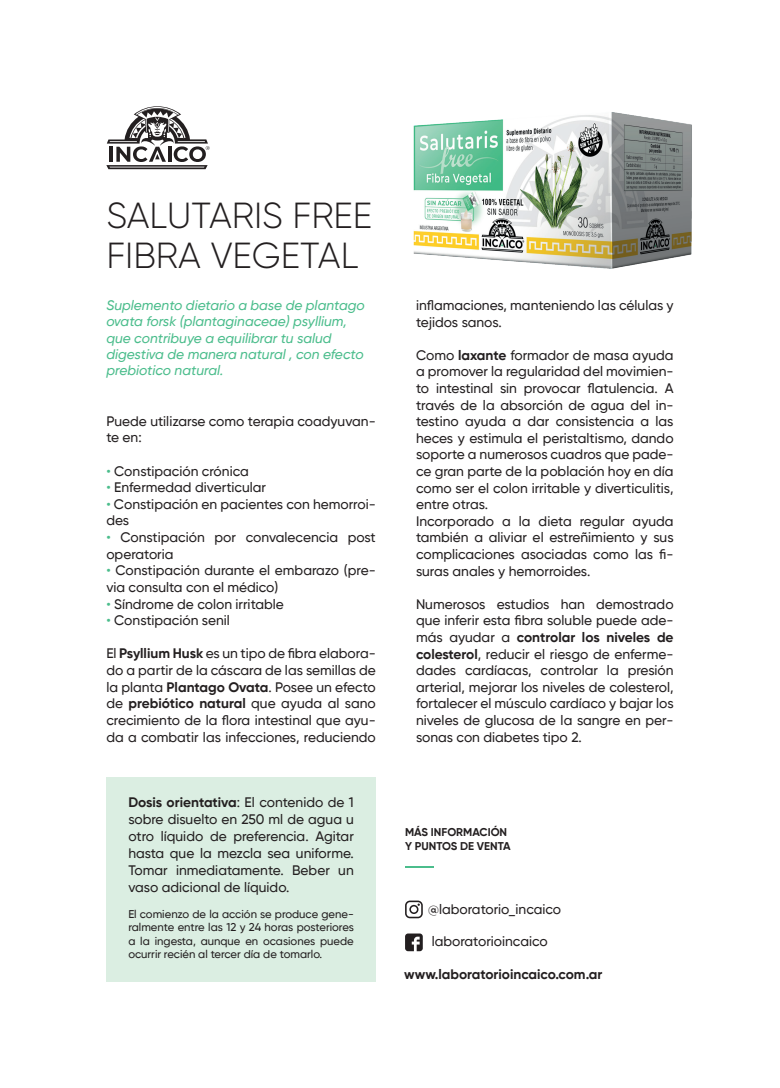
<style>
.page{position:relative;width:780px;height:1088px;background:#fff}
.page>*{position:absolute;margin:0;border:0;box-sizing:border-box;transform-origin:0 0}
.t1{font:300 36.25px/40px "Gilroy";color:#231f20}
.t2{font:500 13.75px/16.6px "Gilroy";color:#231f20}
.t3{font:italic 500 13.75px/16.2px "Gilroy";color:#4bbd8c}
.t4{font:700 13.75px "Gilroy";color:#231f20}
.t5{font:500 11.25px/13.1px "Gilroy";color:#231f20;text-align:justify}
.t6{font:700 11.25px/13.8px "Gilroy";color:#231f20}
.s1{font-weight:700}
.s2{color:#4bbd8c}
</style>
<div class="page">
<div style="left:106px;top:777px;width:270px;height:204px;background:#dbeee2"></div>
<svg style="left:106px;top:106px;width:103px;height:63px"></svg>
<svg style="left:405px;top:933px;width:18px;height:18px"></svg>
<svg style="left:405px;top:900px;width:18px;height:18px"></svg>
<hr style="left:405px;top:866px;width:29px;height:2px;background:#4bbd8c">
<img style="left:413px;top:112px;width:279px;height:157px">
<h1 class="t1" style="left:106px;top:195px;width:267px">SALUTARIS FREE<br>FIBRA VEGETAL</h1>
<p class="t3" style="left:106px;top:297px;width:260px">Suplemento dietario a base de plantago ovata forsk (plantaginaceae) psyllium, que contribuye a equilibrar tu salud digestiva de manera natural , con efecto prebiotico natural.</p>
<p class="t2" style="left:416px;top:297px;width:259px">inflamaciones, manteniendo las células y tejidos sanos.</p>
<p class="t2" style="left:416px;top:347px;width:259px">Como <span class="s1">laxante</span> formador de masa ayuda a promover la regularidad del movimien&shy;to intestinal sin provocar flatulencia. A través de la absorción de agua del in&shy;testino ayuda a dar consistencia a las heces y estimula el peristaltismo, dando soporte a numerosos cuadros que pade&shy;ce gran parte de la población hoy en día como ser el colon irritable y diverticulitis, entre otras.<br>Incorporado a la dieta regular ayuda también a aliviar el estreñimiento y sus complicaciones asociadas como las fi&shy;suras anales y hemorroides.</p>
<p class="t2" style="left:416px;top:596px;width:259px;text-align:justify">Numerosos estudios han demostrado que inferir esta fibra soluble puede ade&shy;más ayudar a <span class="s1">controlar los niveles de colesterol</span>, reducir el riesgo de enferme&shy;dades cardíacas, controlar la presión arterial, mejorar los niveles de colesterol, fortalecer el músculo cardíaco y bajar los niveles de glucosa de la sangre en per&shy;sonas con diabetes tipo 2.</p>
<p class="t2" style="left:106px;top:412px;width:271px">Puede utilizarse como terapia coadyuvan&shy;te en:</p>
<p class="t2" style="left:106px;top:462px;width:144px"><span class="s2">•</span> Constipación crónica</p>
<p class="t2" style="left:106px;top:479px;width:161px"><span class="s2">•</span> Enfermedad diverticular</p>
<p class="t2" style="left:106px;top:496px;width:271px"><span class="s2">•</span> Constipación en pacientes con hemorroi&shy;des</p>
<p class="t2" style="left:106px;top:529px;width:271px"><span class="s2">•</span> Constipación por convalecencia post operatoria</p>
<p class="t2" style="left:106px;top:562px;width:271px"><span class="s2">•</span> Constipación durante el embarazo (pre&shy;via consulta con el médico)</p>
<p class="t2" style="left:106px;top:595px;width:179px"><span class="s2">•</span> Síndrome de colon irritable</p>
<p class="t2" style="left:106px;top:612px;width:125px"><span class="s2">•</span> Constipación senil</p>
<p class="t2" style="left:106px;top:645px;width:271px;text-align:justify">El <span class="s1">Psyllium Husk</span> es un tipo de fibra elabora&shy;do a partir de la cáscara de las semillas de la planta <span class="s1">Plantago Ovata</span>. Posee un efecto de <span class="s1">prebiótico natural</span> que ayuda al sano crecimiento de la flora intestinal que ayu&shy;da a combatir las infecciones, reduciendo</p>
<p class="t2" style="left:128px;top:794px;width:227px;text-align:justify"><span class="s1">Dosis orientativa</span>: El contenido de 1 sobre disuelto en 250 ml de agua u otro líquido de preferencia. Agitar hasta que la mezcla sea uniforme.<br>Tomar inmediatamente. Beber un vaso adicional de líquido.</p>
<p class="t5" style="left:128px;top:907px;width:227px">El comienzo de la acción se produce gene&shy;ralmente entre las 12 y 24 horas posteriores a la ingesta, aunque en ocasiones puede ocurrir recién al tercer día de tomarlo.</p>
<p class="t6" style="left:405px;top:825px;width:107px">MÁS INFORMACIÓN<br>Y PUNTOS DE VENTA</p>
<p class="t2" style="left:428px;top:900px;width:134px">@laboratorio_incaico</p>
<p class="t2" style="left:431px;top:933px;width:118px">laboratorioincaico</p>
<p class="t4" style="left:404px;top:965px;width:200px">www.laboratorioincaico.com.ar</p>
</div>
